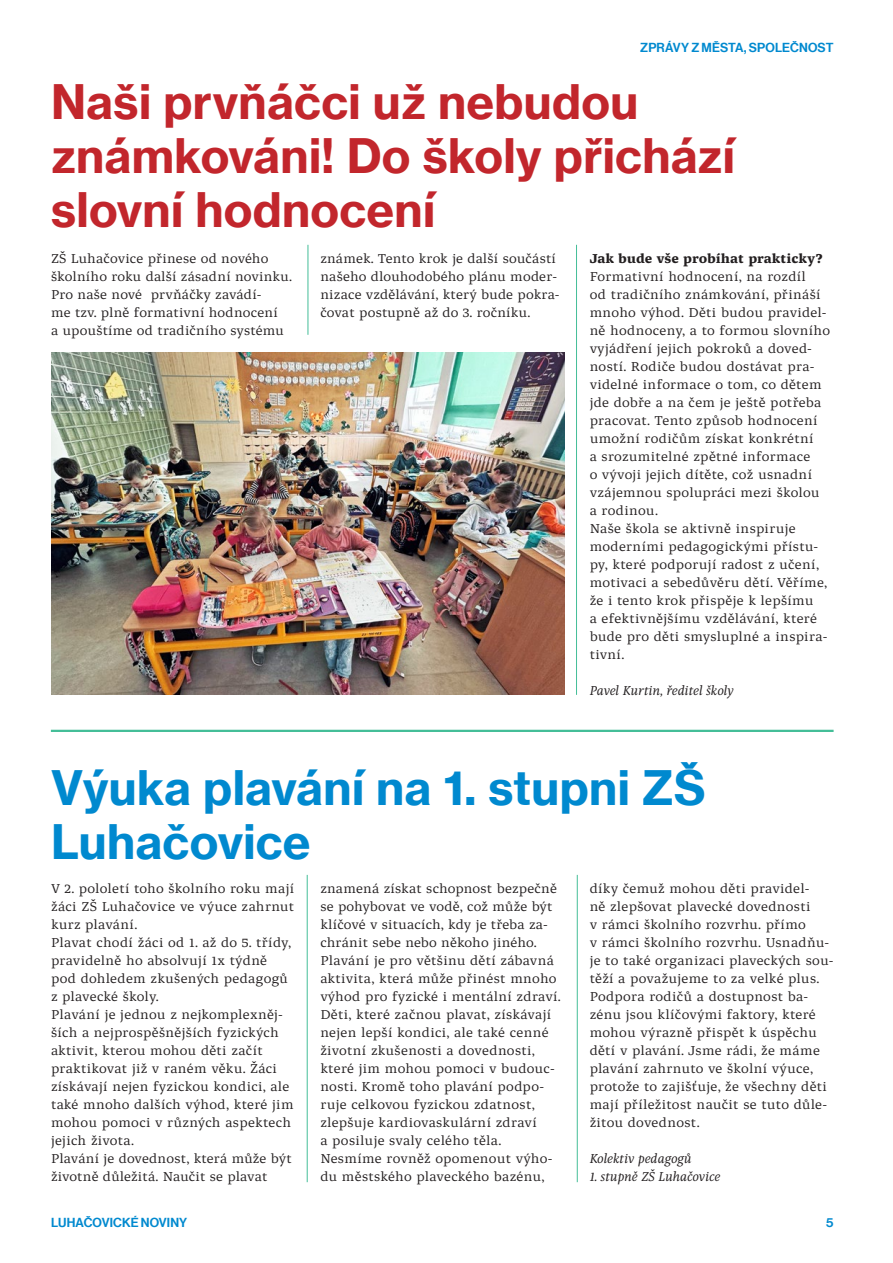
<style>
.page{position:relative;width:893px;height:1263px;background:#fff}
.page>*{position:absolute;margin:0;border:0;box-sizing:border-box;transform-origin:0 0}
.t1{font:46.5px/54px "N Haas Grotesk TXW02 75 Bd";letter-spacing:.005em;color:#c2262c}
.t2{font:46.5px/54px "N Haas Grotesk TXW02 75 Bd";letter-spacing:.005em;color:#0089cf}
.t3{font:13.5px/18px "Novina Premium";letter-spacing:.01em;color:#231f20}
.t4{font:italic 13.5px "Novina Premium";letter-spacing:-.015em;color:#231f20}
.t5{font:700 13.5px "Novina Premium";letter-spacing:-.005em;color:#231f20}
.t6{font:12.75px "N Haas Grotesk DSW02 65 Md";letter-spacing:.01em;color:#0089cf}
</style>
<div class="page">
<img style="left:51px;top:353px;width:513px;height:342px">
<hr style="left:51px;top:730px;width:783px;height:2px;background:#44be98">
<hr style="left:308px;top:245px;width:1px;height:90px;background:#44be98">
<hr style="left:576px;top:245px;width:1px;height:450px;background:#44be98">
<hr style="left:307px;top:875px;width:1px;height:307px;background:#44be98">
<hr style="left:577px;top:875px;width:1px;height:307px;background:#44be98">
<p class="t6" style="left:640px;top:40px;width:18px">ZPRÁVY</p>
<p class="t6" style="left:691px;top:40px;width:17px">Z MĚSTA</p>
<p class="t6" style="left:744px;top:40px;width:83px">, SPOLEČNOST</p>
<h1 class="t1" style="left:51px;top:75px;width:685px">Naši prvňáčci už nebudou známkováni! Do školy přichází slovní hodnocení</h1>
<p class="t3" style="left:51px;top:249px;width:243px">ZŠ Luhačovice přinese od nového školního roku další zásadní novinku.<br>Pro naše nové prvňáčky zavádí-<br>me tzv. plně formativní hodnocení<br>a upouštíme od tradičního systému</p>
<p class="t3" style="left:320px;top:249px;width:241px">známek. Tento krok je další součástí našeho dlouhodobého plánu moder&shy;nizace vzdělávání, který bude pokra&shy;čovat postupně až do 3. ročníku.</p>
<p class="t5" style="left:590px;top:250px;width:235px">Jak bude vše probíhat prakticky?</p>
<p class="t3" style="left:590px;top:267px;width:242px">Formativní hodnocení, na rozdíl<br>od tradičního známkování, přináší mnoho výhod. Děti budou pravidel&shy;ně hodnoceny, a to formou slovního vyjádření jejich pokroků a doved&shy;ností. Rodiče budou dostávat pra&shy;videlné informace o tom, co dětem jde dobře a na čem je ještě potřeba pracovat. Tento způsob hodnocení umožní rodičům získat konkrétní<br>a srozumitelné zpětné informace<br>o vývoji jejich dítěte, což usnadní vzájemnou spolupráci mezi školou a rodinou.<br>Naše škola se aktivně inspiruje moderními pedagogickými přístu&shy;py, které podporují radost z učení, motivaci a sebedůvěru dětí. Věříme, že i tento krok přispěje k lepšímu<br>a efektivnějšímu vzdělávání, které bude pro děti smysluplné a inspira&shy;tivní.</p>
<p class="t4" style="left:590px;top:682px;width:146px">Pavel Kurtin, ředitel školy</p>
<h1 class="t2" style="left:51px;top:761px;width:656px">Výuka plavání na 1. stupni ZŠ<br>Luhačovice</h1>
<p class="t3" style="left:51px;top:879px;width:245px">V 2. pololetí toho školního roku mají žáci ZŠ Luhačovice ve výuce zahrnut kurz plavání.<br>Plavat chodí žáci od 1. až do 5. třídy, pravidelně ho absolvují 1x týdně pod dohledem zkušených pedagogů z plavecké školy.<br>Plavání je jednou z nejkomplexněj&shy;ších a nejprospěšnějších fyzických aktivit, kterou mohou děti začít praktikovat již v raném věku. Žáci získávají nejen fyzickou kondici, ale také mnoho dalších výhod, které jim mohou pomoci v různých aspektech jejich života.<br>Plavání je dovednost, která může být životně důležitá. Naučit se plavat</p>
<p class="t3" style="left:320px;top:879px;width:242px">znamená získat schopnost bezpečně se pohybovat ve vodě, což může být klíčové v situacích, kdy je třeba za&shy;chránit sebe nebo někoho jiného.<br>Plavání je pro většinu dětí zábavná aktivita, která může přinést mnoho výhod pro fyzické i mentální zdraví.<br>Děti, které začnou plavat, získávají nejen lepší kondici, ale také cenné životní zkušenosti a dovednosti, které jim mohou pomoci v budouc&shy;nosti. Kromě toho plavání podpo&shy;ruje celkovou fyzickou zdatnost, zlepšuje kardiovaskulární zdraví<br>a posiluje svaly celého těla.<br>Nesmíme rovněž opomenout výho&shy;du městského plaveckého bazénu,</p>
<p class="t3" style="left:590px;top:879px;width:245px">díky čemuž mohou děti pravidel-<br>ně zlepšovat plavecké dovednosti<br>v rámci školního rozvrhu. přímo<br>v rámci školního rozvrhu. Usnadňu&shy;je to také organizaci plaveckých sou&shy;těží a považujeme to za velké plus.<br>Podpora rodičů a dostupnost ba&shy;zénu jsou klíčovými faktory, které mohou výrazně přispět k úspěchu dětí v plavání. Jsme rádi, že máme plavání zahrnuto ve školní výuce, protože to zajišťuje, že všechny děti mají příležitost naučit se tuto důle&shy;žitou dovednost.</p>
<p class="t4" style="left:590px;top:1150px;width:104px">Kolektiv pedagogů</p>
<p class="t4" style="left:590px;top:1168px;width:132px">1. stupně ZŠ Luhačovice</p>
<p class="t6" style="left:51px;top:1215px;width:138px">LUHAČOVICKÉ NOVINY</p>
<p class="t6" style="left:826px;top:1215px;width:9px">5</p>
</div>
